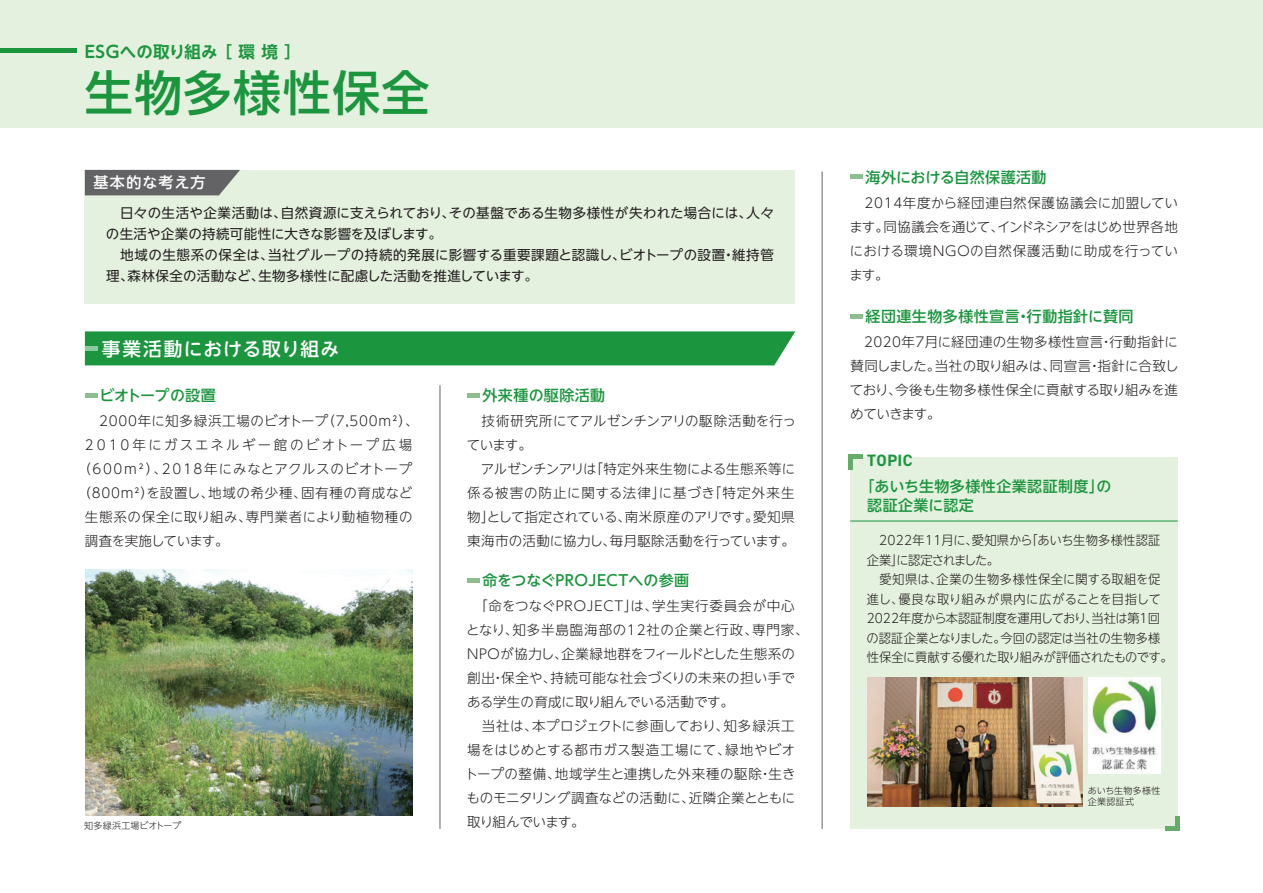
<style>
.page{position:relative;width:1263px;height:893px;background:#fff}
.page>*{position:absolute;margin:0;border:0;box-sizing:border-box;transform-origin:0 0}
.t1{font:500 48px "UD Shin Go NT Pro";letter-spacing:.03em;color:#1b953e}
.t2{font:500 18.75px "UD Shin Go NT Pro";letter-spacing:.06em;color:#fff}
.t3{font:700 16.5px "UD Shin Go NT Pro De";letter-spacing:.02em;color:#1b953e}
.t4{font:700 16.5px "DIN2014";letter-spacing:.03em;color:#1b953e}
.t5{font:500 15px/19.5px "UD Shin Go NT Pro";letter-spacing:.03em;color:#1b953e}
.t6{font:500 15px "UD Shin Go NT Pro";letter-spacing:-.01em;color:#1b953e}
.t7{font:500 15px "UD Shin Go NT Pro";letter-spacing:.075em;color:#fff}
.t8{font:300 13.5px/24px "UD Shin Go NT Pro";letter-spacing:.03em;color:#231f20;text-align:justify}
.t9{font:13.5px/21px "UD Shin Go NT Pro";letter-spacing:.02em;color:#231f20}
.t10{font:300 13.5px "UD Shin Go NT Pro";letter-spacing:.055em;color:#231f20}
.t11{font:300 13.5px "UD Shin Go NT Pro";letter-spacing:.06em;color:#231f20}
.t12{font:300 13.5px "UD Shin Go NT Pro";letter-spacing:.18em;color:#231f20}
.t13{font:300 13.5px "UD Shin Go NT Pro";letter-spacing:-.035em;color:#231f20}
.t14{font:300 12.75px/19.5px "UD Shin Go NT Pro";color:#231f20;scale:.96 1}
.t15{font:300 9px/11.2px "UD Shin Go NT Pro";letter-spacing:.03em;color:#231f20}
.t16{font:300 9px "UD Shin Go NT Pro";letter-spacing:.01em;color:#231f20}
</style>
<div class="page">
<div style="left:0;top:0;width:1263px;height:127px;background:#e4f1de"></div>
<hr style="left:440px;top:385px;width:1px;height:444px;background:#636366">
<div style="left:85px;top:170px;width:710px;height:134px;background:#e4f1de"></div>
<hr style="left:822px;top:172px;width:1px;height:657px;background:#636366">
<hr style="left:0;top:49px;width:76px;height:4px;background:#1b953e">
<svg style="left:85px;top:170px;width:155px;height:25px;background:#6b6c6e"></svg>
<div style="left:85px;top:331px;width:710px;height:34px;background:#1b953e"></div>
<div style="left:85px;top:346px;width:13px;height:5px;background:#8cc99e"></div>
<hr style="left:85px;top:393px;width:13px;height:4px;background:#8dbf8e">
<hr style="left:850px;top:175px;width:13px;height:4px;background:#8dbf8e">
<div style="left:850px;top:314px;width:13px;height:5px;background:#8dbf8e"></div>
<hr style="left:467px;top:393px;width:13px;height:4px;background:#8dbf8e">
<div style="left:467px;top:578px;width:13px;height:5px;background:#8dbf8e"></div>
<img style="left:85px;top:569px;width:327px;height:246px">
<div style="left:850px;top:457px;width:328px;height:372px;background:#e4f1de"></div>
<hr style="left:850px;top:521px;width:328px;height:1px;background:#1b953e">
<hr style="left:848px;top:455px;width:4px;height:15px;background:#65ac6a">
<hr style="left:848px;top:455px;width:15px;height:4px;background:#65ac6a">
<div style="left:1175px;top:816px;width:5px;height:15px;background:#65ac6a"></div>
<hr style="left:1165px;top:827px;width:15px;height:4px;background:#65ac6a">
<img style="left:867px;top:678px;width:215px;height:128px">
<img style="left:1089px;top:678px;width:71px;height:95px">
<p class="t3" style="left:85px;top:38px;width:218px">ESGへの取り組み ［ 環 境 ］</p>
<h1 class="t1" style="left:85px;top:53px;width:346px">生物多様性保全</h1>
<p class="t7" style="left:93px;top:170px;width:114px">基本的な考え方</p>
<p class="t9" style="left:106px;top:202px;width:669px">　日々の生活や企業活動は、自然資源に支えられており、その基盤である生物多様性が失われた場合には、人々の生活や企業の持続可能性に大きな影響を及ぼします。<br>　地域の生態系の保全は、当社グループの持続的発展に影響する重要課題と認識し、ビオトープの設置・維持管理、森林保全の活動など、生物多様性に配慮した活動を推進しています。</p>
<h2 class="t2" style="left:102px;top:334px;width:239px">事業活動における取り組み</h2>
<p class="t6" style="left:99px;top:383px;width:118px">ビオトープの設置</p>
<p class="t10" style="left:85px;top:410px;width:335px">　2000年に知多緑浜工場のビオトープ（7,500m²）、</p>
<p class="t12" style="left:85px;top:434px;width:329px">2010年にガスエネルギー館のビオトープ広場</p>
<p class="t11" style="left:77px;top:458px;width:336px">（600m²）、2018年にみなとアクルスのビオトープ</p>
<p class="t10" style="left:77px;top:482px;width:336px">（800m²）を設置し、地域の希少種、固有種の育成など</p>
<p class="t8" style="left:85px;top:504px;width:329px">生態系の保全に取り組み、専門業者により動植物種の</p>
<p class="t13" style="left:85px;top:530px;width:145px">調査を実施しています。</p>
<p class="t16" style="left:84px;top:818px;width:98px">知多緑浜工場ビオトープ</p>
<p class="t5" style="left:482px;top:385px;width:124px">外来種の駆除活動</p>
<p class="t8" style="left:467px;top:408px;width:331px;text-align:left">　技術研究所にてアルゼンチンアリの駆除活動を行っています。<br>　アルゼンチンアリは「特定外来生物による生態系等に係る被害の防止に関する法律」に基づき「特定外来生物」として指定されている、南米原産のアリです。愛知県東海市の活動に協力し、毎月駆除活動を行っています。</p>
<p class="t5" style="left:482px;top:571px;width:208px">命をつなぐPROJECTへの参画</p>
<p class="t8" style="left:465px;top:594px;width:345px;text-align:left;text-indent:9px">「命をつなぐPROJECT」は、学生実行委員会が中心となり、知多半島臨海部の12社の企業と行政、専門家、<br>NPOが協力し、企業緑地群をフィールドとした生態系の創出・保全や、持続可能な社会づくりの未来の担い手である学生の育成に取り組んでいる活動です。<br>　当社は、本プロジェクトに参画しており、知多緑浜工場をはじめとする都市ガス製造工場にて、緑地やビオトープの整備、地域学生と連携した外来種の駆除・生きものモニタリング調査などの活動に、近隣企業とともに取り組んでいます。</p>
<p class="t5" style="left:866px;top:167px;width:182px">海外における自然保護活動</p>
<p class="t8" style="left:849px;top:190px;width:330px">　2014年度から経団連自然保護協議会に加盟しています。同協議会を通じて、インドネシアをはじめ世界各地における環境NGOの自然保護活動に助成を行っています。</p>
<p class="t5" style="left:866px;top:307px;width:269px">経団連生物多様性宣言・行動指針に賛同</p>
<p class="t8" style="left:850px;top:330px;width:330px">　2020年7月に経団連の生物多様性宣言・行動指針に賛同しました。当社の取り組みは、同宣言・指針に合致しており､今後も生物多様性保全に貢献する取り組みを進めていきます。</p>
<p class="t4" style="left:867px;top:450px;width:47px">TOPIC</p>
<p class="t5" style="left:867px;top:476px;width:246px;text-indent:-8px">「あいち生物多様性企業認証制度」の認証企業に認定</p>
<p class="t14" style="left:866px;top:530px;width:320px">　2022年11月に、愛知県から「あいち生物多様性認証企業」に認定されました。<br>　愛知県は、企業の生物多様性保全に関する取組を促進し、優良な取り組みが県内に広がることを目指して<br>2022年度から本認証制度を運用しており、当社は第1回の認証企業となりました。今回の認定は当社の生物多様性保全に貢献する優れた取り組みが評価されたものです。</p>
<p class="t15" style="left:1088px;top:785px;width:74px">あいち生物多様性企業認証式</p>
</div>
